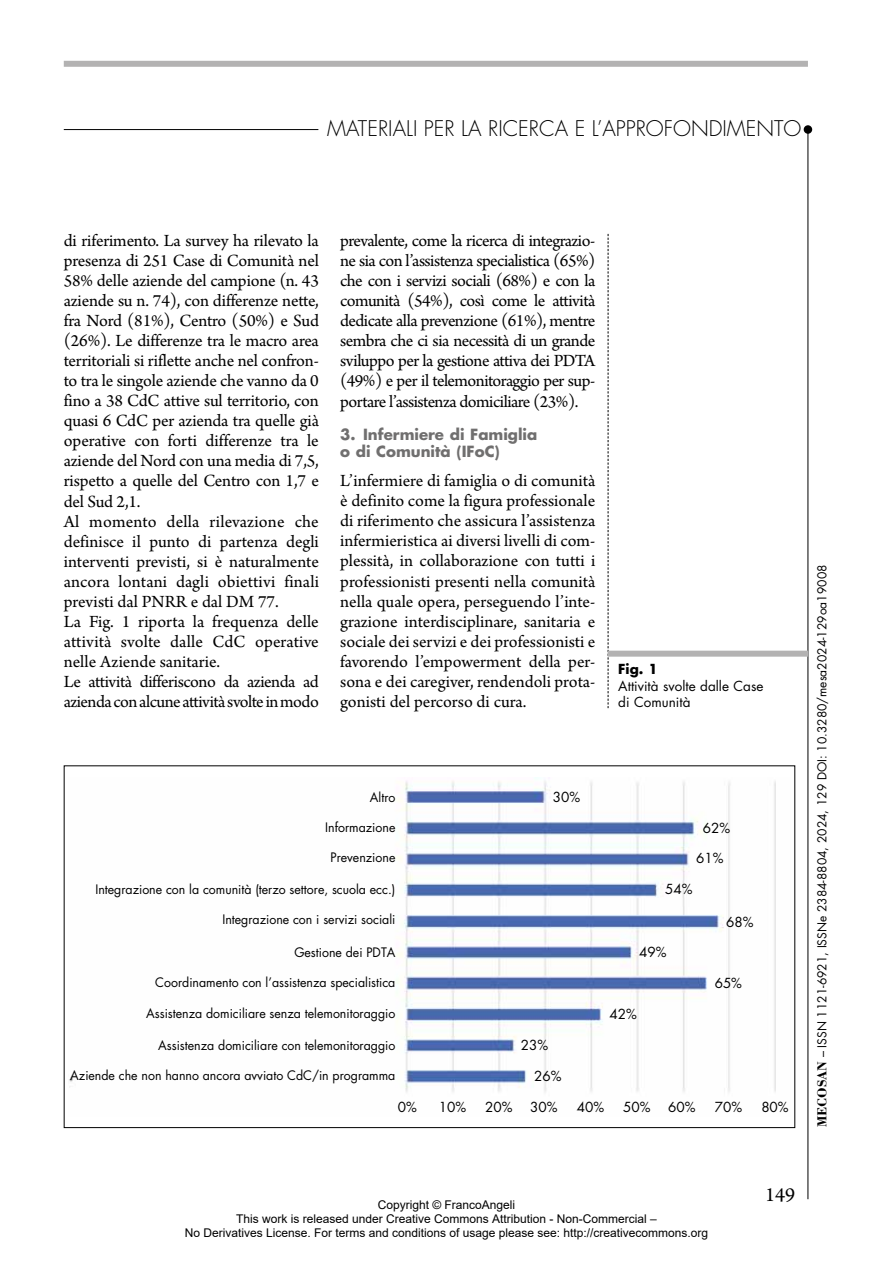
<style>
.page{position:relative;width:893px;height:1263px;background:#fff}
.page>*{position:absolute;margin:0;border:0;box-sizing:border-box;transform-origin:0 0}
.t1{font:300 21px "Futura Std";color:#000}
.t2{font:21px "Arno Pro";color:#000}
.t3{font:18px/20.1px "Arno Pro";letter-spacing:-.01em;color:#000;text-align:justify}
.t4{font:700 15px/17.1px "Futura Std";color:#706f6f}
.t5{font:13.5px/16.5px "Futura Std";color:#000}
.t6{font:700 13.5px "Futura Std";color:#000}
.t7{font:12.75px "Futura Std";color:#000}
.t8{font:12px/14.4px "Arial";color:#000;text-align:center}
.t9{font:12px "Futura Std";color:#000}
.s1{font-family:"Bodoni Std";font-weight:700;font-size:13.5px}
</style>
<div class="page">
<div style="left:64px;top:61px;width:744px;height:6px;background:#b3b2b2"></div>
<hr style="left:807px;top:130px;width:1px;height:1069px;background:#000">
<div style="left:804px;top:125px;width:8px;height:9px;background:#000;border-radius:50%"></div>
<hr style="left:64px;top:129px;width:254px;height:1px;background:#000">
<svg style="left:608px;top:234px;width:1px;height:474px"></svg>
<img style="left:69px;top:777px;width:707px;height:315px">
<div style="left:608px;top:651px;width:200px;height:6px;background:#b3b2b2"></div>
<p class="t1" style="left:327px;top:116px;width:476px">MATERIALI PER LA RICERCA E L’APPROFONDIMENTO</p>
<p class="t3" style="left:64px;top:231px;width:257px;text-align:left">di riferimento. La survey ha rilevato la presenza di 251 Case di Comunità nel 58% delle aziende del campione (n. 43 aziende su n. 74), con differenze nette, fra Nord (81%), Centro (50%) e Sud (26%). Le differenze tra le macro area territoriali si riflette anche nel confron&shy;to tra le singole aziende che vanno da 0 fino a 38 CdC attive sul territorio, con quasi 6 CdC per azienda tra quelle già operative con forti differenze tra le aziende del Nord con una media di 7,5, rispetto a quelle del Centro con 1,7 e del Sud 2,1.<br>Al momento della rilevazione che definisce il punto di partenza degli interventi previsti, si è naturalmente ancora lontani dagli obiettivi finali previsti dal PNRR e dal DM 77.<br>La Fig. 1 riporta la frequenza delle attività svolte dalle CdC operative nelle Aziende sanitarie.<br>Le attività differiscono da azienda ad azienda con alcune attività svolte in modo</p>
<p class="t3" style="left:340px;top:232px;width:257px">prevalente, come la ricerca di integrazio&shy;ne sia con l’assistenza specialistica (65%) che con i servizi sociali (68%) e con la comunità (54%), così come le attività dedicate alla prevenzione (61%), mentre sembra che ci sia necessità di un grande sviluppo per la gestione attiva dei PDTA (49%) e per il telemonitoraggio per sup&shy;portare l’assistenza domiciliare (23%).</p>
<p class="t4" style="left:340px;top:426px;width:199px">3. Infermiere di Famiglia o di Comunità (IFoC)</p>
<p class="t3" style="left:340px;top:472px;width:257px">L’infermiere di famiglia o di comunità è definito come la figura professionale di riferimento che assicura l’assistenza infermieristica ai diversi livelli di com&shy;plessità, in collaborazione con tutti i professionisti presenti nella comunità nella quale opera, perseguendo l’inte&shy;grazione interdisciplinare, sanitaria e sociale dei servizi e dei professionisti e favorendo l’empowerment della per&shy;sona e dei caregiver, rendendoli prota&shy;gonisti del percorso di cura.</p>
<p class="t6" style="left:618px;top:660px;width:41px">Fig. 1</p>
<p class="t5" style="left:618px;top:678px;width:147px">Attività svolte dalle Case di Comunità</p>
<p class="t7" style="left:370px;top:789px;width:27px">Altro</p>
<p class="t7" style="left:325px;top:819px;width:72px">Informazione</p>
<p class="t7" style="left:330px;top:849px;width:67px">Prevenzione</p>
<p class="t7" style="left:95px;top:881px;width:302px">Integrazione con la comunità (terzo settore, scuola ecc.)</p>
<p class="t7" style="left:222px;top:911px;width:175px">Integrazione con i servizi sociali</p>
<p class="t7" style="left:294px;top:944px;width:103px">Gestione dei PDTA</p>
<p class="t7" style="left:155px;top:974px;width:242px">Coordinamento con l’assistenza specialistica</p>
<p class="t7" style="left:146px;top:1005px;width:251px">Assistenza domiciliare senza telemonitoraggio</p>
<p class="t7" style="left:158px;top:1037px;width:239px">Assistenza domiciliare con telemonitoraggio</p>
<p class="t7" style="left:70px;top:1067px;width:327px">Aziende che non hanno ancora avviato CdC/in programma</p>
<p class="t5" style="left:553px;top:789px;width:29px">30%</p>
<p class="t5" style="left:521px;top:1037px;width:29px">23%</p>
<p class="t5" style="left:534px;top:1068px;width:29px">26%</p>
<p class="t5" style="left:703px;top:820px;width:29px">62%</p>
<p class="t5" style="left:696px;top:850px;width:29px">61%</p>
<p class="t5" style="left:665px;top:881px;width:29px">54%</p>
<p class="t5" style="left:639px;top:944px;width:29px">49%</p>
<p class="t5" style="left:610px;top:1006px;width:29px">42%</p>
<p class="t5" style="left:726px;top:913px;width:29px">68%</p>
<p class="t5" style="left:715px;top:974px;width:29px">65%</p>
<p class="t5" style="left:398px;top:1099px;width:21px">0%</p>
<p class="t5" style="left:439px;top:1099px;width:29px">10%</p>
<p class="t5" style="left:485px;top:1099px;width:29px">20%</p>
<p class="t5" style="left:530px;top:1099px;width:29px">30%</p>
<p class="t5" style="left:577px;top:1099px;width:29px">40%</p>
<p class="t5" style="left:623px;top:1099px;width:29px">50%</p>
<p class="t5" style="left:668px;top:1099px;width:29px">60%</p>
<p class="t5" style="left:715px;top:1099px;width:29px">70%</p>
<p class="t5" style="left:761px;top:1099px;width:29px">80%</p>
<p class="t9" style="left:814px;top:1127px;width:564px;rotate:-90deg"><span class="s1">MECOSAN</span> – ISSN 1121-6921, ISSNe 2384-8804, 2024, 129 DOI: 10.3280/mesa2024-129oa19008</p>
<p class="t8" style="left:185px;top:1197px;width:525px">Copyright © FrancoAngeli<br>This work is released under Creative Commons Attribution - Non-Commercial –<br>No Derivatives License. For terms and conditions of usage please see: http://creativecommons.org</p>
<p class="t2" style="left:765px;top:1183px;width:31px">149</p>
</div>
